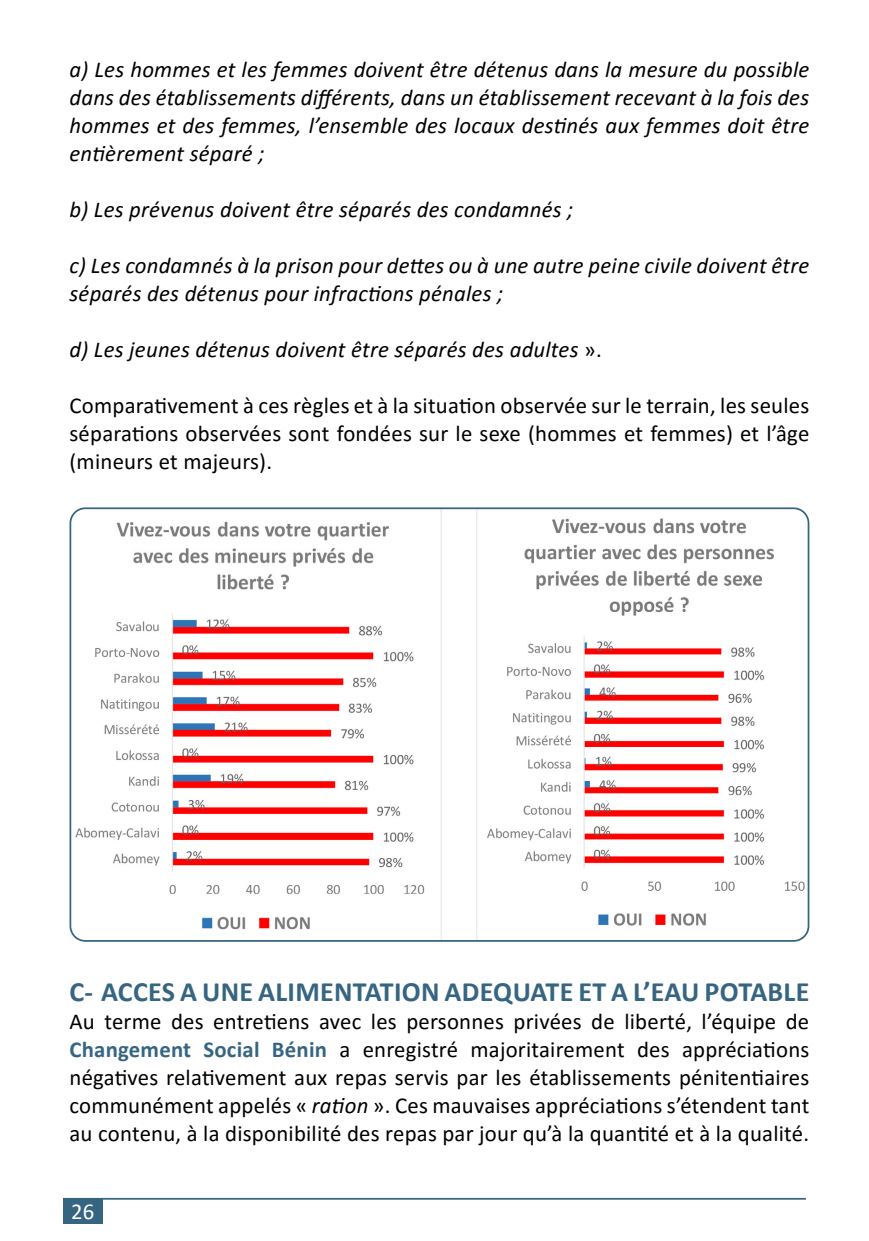
<style>
.page{position:relative;width:869px;height:1241px;background:#fff}
.page>*{position:absolute;margin:0;border:0;box-sizing:border-box;transform-origin:0 0}
.t1{font:700 28px "Calibri";letter-spacing:.01em;color:#366581}
.t2{font:22.75px/28px "Calibri";letter-spacing:.01em;color:#000;text-align:justify}
.t3{font:italic 22.75px/28px "Calibri";letter-spacing:.01em;color:#000;text-align:justify}
.t4{font:22.75px "Calibri";color:#fff}
.s1{font-style:normal}
.s2{font-weight:700;color:#366581}
.s3{font-style:italic}
</style>
<div class="page">
<hr style="left:63px;top:1197px;width:742px;height:2px;background:#366581">
<div style="left:63px;top:1198px;width:39px;height:25px;background:#366581"></div>
<img style="left:71px;top:510px;width:737px;height:430px">
<div style="left:69px;top:507px;width:740px;height:434px;border:2px solid #366581;border-radius:15px"></div>
<p class="t3" style="left:69px;top:54px;width:741px">a) Les hommes et les femmes doivent être détenus dans la mesure du possible dans des établissements différents, dans un établissement recevant à la fois des hommes et des femmes, l’ensemble des locaux destinés aux femmes doit être entièrement séparé ;</p>
<p class="t3" style="left:69px;top:194px;width:505px">b) Les prévenus doivent être séparés des condamnés ;</p>
<p class="t3" style="left:69px;top:250px;width:741px">c) Les condamnés à la prison pour dettes ou à une autre peine civile doivent être séparés des détenus pour infractions pénales ;</p>
<p class="t3" style="left:69px;top:334px;width:533px">d) Les jeunes détenus doivent être séparés des adultes <span class="s1">».</span></p>
<p class="t2" style="left:69px;top:390px;width:741px">Comparativement à ces règles et à la situation observée sur le terrain, les seules séparations observées sont fondées sur le sexe (hommes et femmes) et l’âge (mineurs et majeurs).</p>
<p class="t1" style="left:69px;top:971px;width:741px">C- ACCES A UNE ALIMENTATION ADEQUATE ET A L’EAU POTABLE</p>
<p class="t2" style="left:69px;top:1006px;width:741px">Au terme des entretiens avec les personnes privées de liberté, l’équipe de <span class="s2">Changement Social Bénin</span> a enregistré majoritairement des appréciations négatives relativement aux repas servis par les établissements pénitentiaires communément appelés « <span class="s3">ration</span> ». Ces mauvaises appréciations s’étendent tant au contenu, à la disponibilité des repas par jour qu’à la quantité et à la qualité.</p>
<p class="t4" style="left:71px;top:1195px;width:25px">26</p>
</div>
